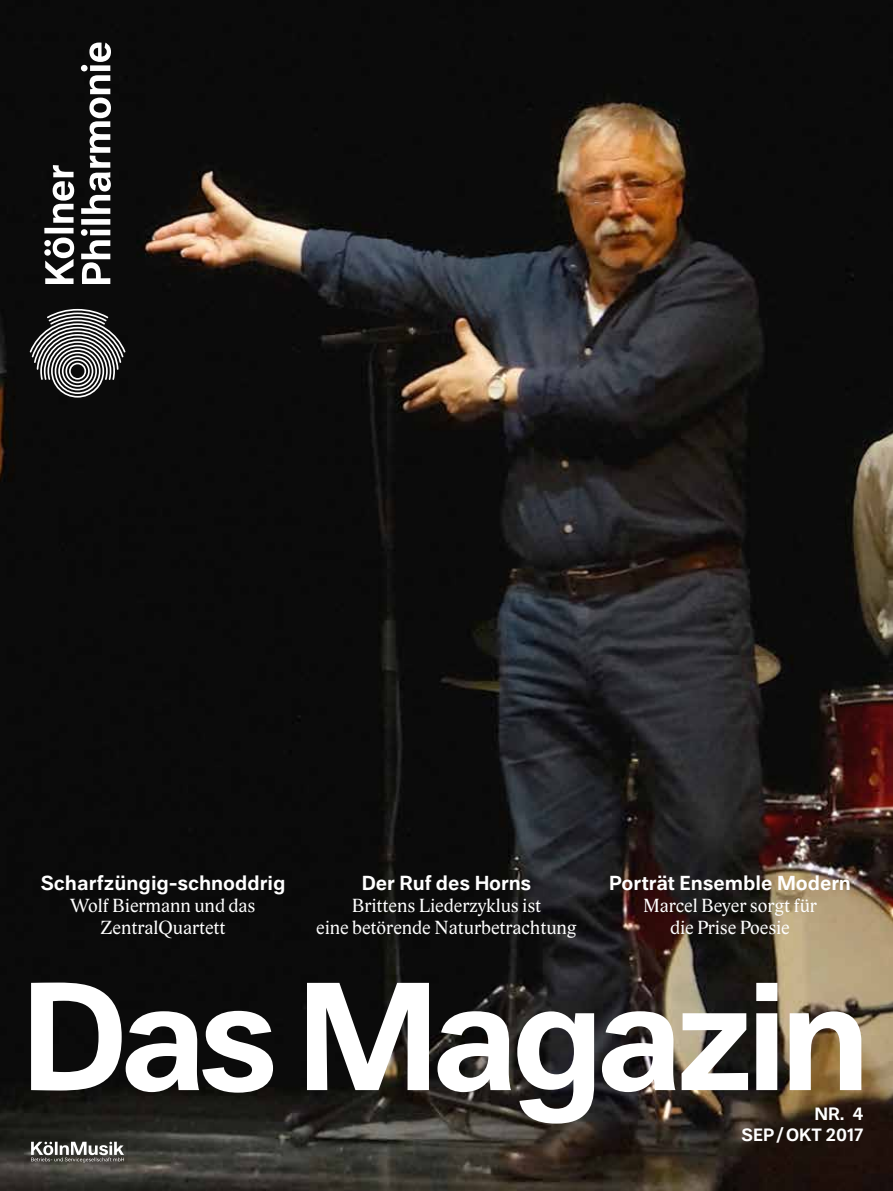
<style>
.page{position:relative;width:893px;height:1191px;background:#fff}
.page>*{position:absolute;margin:0;border:0;box-sizing:border-box;transform-origin:0 0}
.t1{font:19.5px/21.8px "Lido STF";color:#fff;text-align:center}
.t2{font:500 18.75px "Neutral BP";color:#fff}
.t3{font:500 16.5px/21px "Neutral BP";color:#fff;text-align:right}
</style>
<div class="page">
<img style="left:0;top:0;width:893px;height:1191px">
<svg style="left:30px;top:43px;width:96px;height:354px;background:#3f3f3f"></svg>
<svg style="left:31px;top:982px;width:830px;height:141px"></svg>
<svg style="left:31px;top:1141px;width:93px;height:21px"></svg>
<p class="t2" style="left:41px;top:868px;width:246px">Scharfzüngig-schnoddrig</p>
<p class="t1" style="left:71px;top:895px;width:186px">Wolf Biermann und das<br>ZentralQuartett</p>
<p class="t2" style="left:362px;top:868px;width:171px">Der Ruf des Horns</p>
<p class="t1" style="left:316px;top:895px;width:262px">Brittens Liederzyklus ist<br>eine betörende Naturbetrachtung</p>
<p class="t2" style="left:609px;top:868px;width:243px">Porträt Ensemble Modern</p>
<p class="t1" style="left:643px;top:895px;width:175px">Marcel Beyer sorgt für die Prise Poesie</p>
<p class="t3" style="left:741px;top:1102px;width:123px">NR. 4<br>SEP/OKT 2017</p>
</div>
